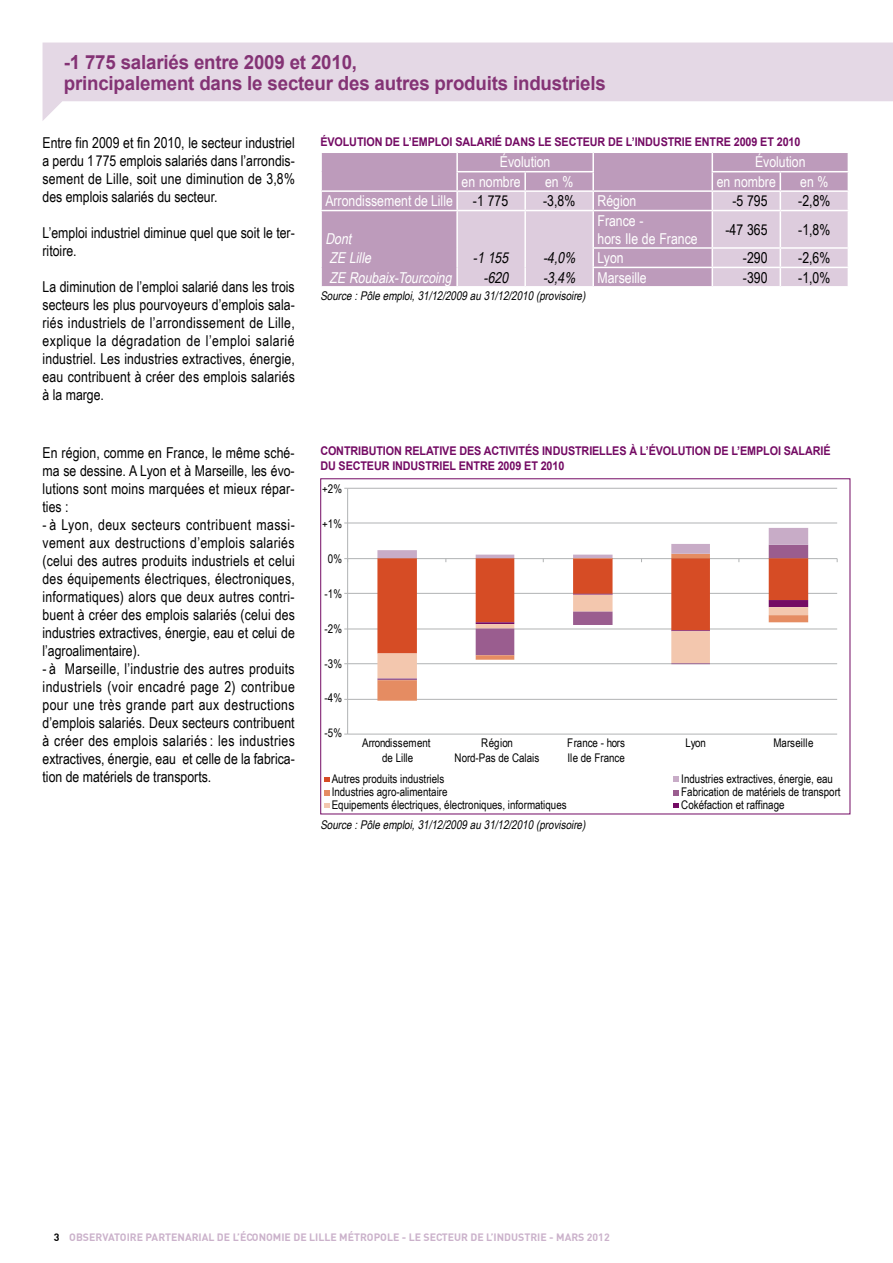
<style>
.page{position:relative;width:893px;height:1263px;background:#fff}
.page>*{position:absolute;margin:0;border:0;box-sizing:border-box;transform-origin:0 0}
.t1{font:700 19.5px/21px "Arial";letter-spacing:-.01em;color:#843375;scale:.96 1}
.t2{font:15px/18px "Arial Narrow";color:#000;text-align:justify}
.t3{font:15px/18px "Arial Narrow";color:#fff}
.t4{font:italic 15px "Arial Narrow";color:#fff}
.t5{font:italic 15px "Arial Narrow";color:#000}
.t6{font:12px/13px "Arial Narrow";color:#000}
.t7{font:700 12px "Arial";letter-spacing:-.01em;color:#740b64;scale:.9 1}
.t8{font:italic 12px "Arial Narrow";color:#000}
.t9{font:12px "Arial Narrow";letter-spacing:.02em;color:#000}
.t10{font:700 10.5px "DIN";color:#cbb2cb}
.s1{font-style:normal;color:#fff}
.s2{font-style:italic;color:#000}
.s3{color:#000}
</style>
<div class="page">
<hr style="left:348px;top:488px;width:489px;height:1px;background:#b1b3b4">
<hr style="left:348px;top:523px;width:489px;height:1px;background:#b1b3b4">
<hr style="left:348px;top:593px;width:489px;height:1px;background:#b1b3b4">
<hr style="left:348px;top:629px;width:489px;height:1px;background:#b1b3b4">
<hr style="left:348px;top:663px;width:489px;height:1px;background:#b1b3b4">
<hr style="left:348px;top:699px;width:489px;height:1px;background:#b1b3b4">
<hr style="left:348px;top:734px;width:489px;height:1px;background:#b1b3b4">
<hr style="left:347px;top:488px;width:1px;height:246px;background:#b1b3b4">
<hr style="left:348px;top:558px;width:489px;height:1px;background:#b1b3b4">
<svg style="left:377px;top:678px;width:431px;height:23px"></svg>
<svg style="left:377px;top:528px;width:431px;height:150px"></svg>
<svg style="left:324px;top:777px;width:5px;height:5px"></svg>
<svg style="left:324px;top:790px;width:5px;height:5px"></svg>
<svg style="left:324px;top:803px;width:5px;height:5px"></svg>
<svg style="left:673px;top:777px;width:6px;height:5px"></svg>
<svg style="left:673px;top:790px;width:6px;height:5px"></svg>
<svg style="left:673px;top:803px;width:6px;height:5px"></svg>
<svg style="left:43px;top:43px;width:850px;height:77px;fill:#e4d8e5"></svg>
<div style="left:322px;top:153px;width:134px;height:133px;background:#bd9bbb"></div>
<hr style="left:320px;top:190px;width:137px;height:2px;background:#fff">
<svg style="left:321px;top:153px;width:1px;height:57px"></svg>
<hr style="left:320px;top:210px;width:137px;height:1px;background:#fff">
<svg style="left:321px;top:248px;width:1px;height:38px"></svg>
<svg style="left:456px;top:153px;width:392px;height:133px;background:#d0b8cf"></svg>
<h1 class="t1" style="left:64px;top:52px;width:566px">-1 775 salariés entre 2009 et 2010,<br>principalement dans le secteur des autres produits industriels</h1>
<p class="t2" style="left:43px;top:133px;width:254px">Entre fin 2009 et fin 2010, le secteur industriel a perdu 1 775 emplois salariés dans l’arrondis&shy;sement de Lille, soit une diminution de 3,8% des emplois salariés du secteur.</p>
<p class="t2" style="left:43px;top:223px;width:254px">L’emploi industriel diminue quel que soit le ter&shy;ritoire.</p>
<p class="t2" style="left:43px;top:277px;width:254px">La diminution de l’emploi salarié dans les trois secteurs les plus pourvoyeurs d’emplois sala&shy;riés industriels de l’arrondissement de Lille, explique la dégradation de l’emploi salarié industriel. Les industries extractives, énergie, eau contribuent à créer des emplois salariés à la marge.</p>
<p class="t2" style="left:43px;top:443px;width:254px">En région, comme en France, le même sché&shy;ma se dessine. A Lyon et à Marseille, les évo&shy;lutions sont moins marquées et mieux répar&shy;ties :</p>
<p class="t2" style="left:43px;top:515px;width:254px">- à Lyon, deux secteurs contribuent massi&shy;vement aux destructions d’emplois salariés (celui des autres produits industriels et celui des équipements électriques, électroniques, informatiques) alors que deux autres contri&shy;buent à créer des emplois salariés (celui des industries extractives, énergie, eau et celui de l’agroalimentaire).</p>
<p class="t2" style="left:43px;top:659px;width:254px">- à Marseille, l’industrie des autres produits industriels (voir encadré page 2) contribue pour une très grande part aux destructions d’emplois salariés. Deux secteurs contribuent à créer des emplois salariés : les industries extractives, énergie, eau et celle de la fabrica&shy;tion de matériels de transports.</p>
<p class="t7" style="left:320px;top:133px;width:269px">ÉVOLUTION DE L’EMPLOI SALARIÉ DANS LE SECTE</p>
<p class="t7" style="left:590px;top:133px;width:87px">UR DE L’INDUSTRIE</p>
<p class="t7" style="left:695px;top:133px;width:26px">ENTRE</p>
<p class="t7" style="left:734px;top:133px;width:76px">2009 ET 2010</p>
<p class="t3" style="left:500px;top:153px;width:52px">Évolution</p>
<p class="t3" style="left:755px;top:153px;width:52px">Évolution</p>
<p class="t3" style="left:462px;top:172px;width:61px">en nombre</p>
<p class="t3" style="left:545px;top:172px;width:30px">en %</p>
<p class="t3" style="left:717px;top:172px;width:61px">en nombre</p>
<p class="t3" style="left:800px;top:172px;width:30px">en %</p>
<p class="t3" style="left:325px;top:191px;width:129px">Arrondissement de Lille</p>
<p class="t2" style="left:473px;top:191px;width:37px">-1 775</p>
<p class="t2" style="left:543px;top:191px;width:34px">-3,8%</p>
<p class="t3" style="left:597px;top:191px;width:40px">Région</p>
<p class="t2" style="left:732px;top:191px;width:37px">-5 795</p>
<p class="t2" style="left:798px;top:191px;width:34px">-2,8%</p>
<p class="t4" style="left:325px;top:227px;width:31px">Dont</p>
<p class="t3" style="left:597px;top:211px;width:102px">France -<br>hors Ile de France</p>
<p class="t2" style="left:725px;top:220px;width:44px">-47 365</p>
<p class="t2" style="left:798px;top:220px;width:34px">-1,8%</p>
<p class="t4" style="left:330px;top:247px;width:47px">ZE Lille</p>
<p class="t5" style="left:473px;top:247px;width:40px">-1155</p>
<p class="t5" style="left:543px;top:247px;width:82px">-4,0% <span class="s1">Lyon</span></p>
<p class="t2" style="left:743px;top:248px;width:26px">-290</p>
<p class="t2" style="left:798px;top:248px;width:34px">-2,6%</p>
<p class="t4" style="left:330px;top:266px;width:127px">ZE Roubaix-Tourcoing</p>
<p class="t5" style="left:484px;top:266px;width:30px">-620</p>
<p class="t3" style="left:543px;top:268px;width:105px"><span class="s2">-3,4%</span> Marseille</p>
<p class="t2" style="left:743px;top:268px;width:26px">-390</p>
<p class="t2" style="left:798px;top:268px;width:34px">-1,0%</p>
<p class="t8" style="left:320px;top:287px;width:269px">Source:Pôleemploi,31/12/2009au31/12/2010(provisoire)</p>
<p class="t7" style="left:320px;top:443px;width:35px">CONTRIB</p>
<p class="t7" style="left:369px;top:443px;width:110px">UTION RELATIVE DES</p>
<p class="t7" style="left:484px;top:443px;width:8px">ACTI</p>
<p class="t7" style="left:508px;top:443px;width:74px">VITÉS INDUSTRIE</p>
<p class="t7" style="left:599px;top:443px;width:258px">LLES À L’ÉVOLUTION DE L’EMPLOI SALARI É</p>
<p class="t7" style="left:320px;top:457px;width:30px">DU SECTE</p>
<p class="t7" style="left:374px;top:457px;width:57px">UR INDUSTRIE</p>
<p class="t7" style="left:450px;top:457px;width:36px">L ENTRE</p>
<p class="t7" style="left:498px;top:457px;width:76px">2009 ET 2010</p>
<p class="t6" style="left:322px;top:482px;width:22px">+2%</p>
<p class="t6" style="left:322px;top:517px;width:22px">+1%</p>
<p class="t6" style="left:328px;top:551px;width:16px">0%</p>
<p class="t6" style="left:325px;top:586px;width:19px">-1%</p>
<p class="t6" style="left:325px;top:621px;width:19px">-2%</p>
<p class="t6" style="left:325px;top:656px;width:19px">-3%</p>
<p class="t6" style="left:325px;top:691px;width:19px">-4%</p>
<p class="t6" style="left:325px;top:726px;width:19px">-5%</p>
<p class="t6" style="left:362px;top:735px;width:70px;line-height:14.2px;text-align:center">Arrondissement de Lille</p>
<p class="t6" style="left:455px;top:735px;width:86px;line-height:14.2px;text-align:center">Région<br>Nord-Pas de Calais</p>
<p class="t6" style="left:567px;top:735px;width:59px;line-height:14.2px">France - hors<br>Ile de France</p>
<p class="t6" style="left:685px;top:736px;width:22px">Lyon</p>
<p class="t9" style="left:773px;top:734px;width:41px">Marseille</p>
<p class="t6" style="left:332px;top:771px;width:236px">Autres produits industriels<br>Industries agro-alimentaire<br>Equipements électriques, électroniques, informatiques</p>
<p class="t6" style="left:681px;top:771px;width:161px">Industries extractives, énergie, eau<br>Fabrication de matériels de transport<br>Cokéfaction et raffinage</p>
<p class="t8" style="left:320px;top:816px;width:269px">Source:Pôleemploi,31/12/2009au31/12/2010(provisoire)</p>
<p class="t10" style="left:54px;top:1230px;width:23px"><span class="s3">3</span> OBSERVATOIRE</p>
<p class="t10" style="left:146px;top:1230px;width:8px">PARTENARIAL</p>
<p class="t10" style="left:217px;top:1230px;width:37px">DE L’ÉCONOMIE</p>
<p class="t10" style="left:293px;top:1230px;width:22px">DE LILLE</p>
<p class="t10" style="left:339px;top:1230px;width:23px">MÉTROPOLE</p>
<p class="t10" style="left:402px;top:1230px;width:30px">- LE SECTEUR</p>
<p class="t10" style="left:471px;top:1230px;width:30px">DE L’INDUSTRIE</p>
<p class="t10" style="left:549px;top:1230px;width:15px">- MARS</p>
<p class="t10" style="left:587px;top:1230px;width:24px">2012</p>
</div>
